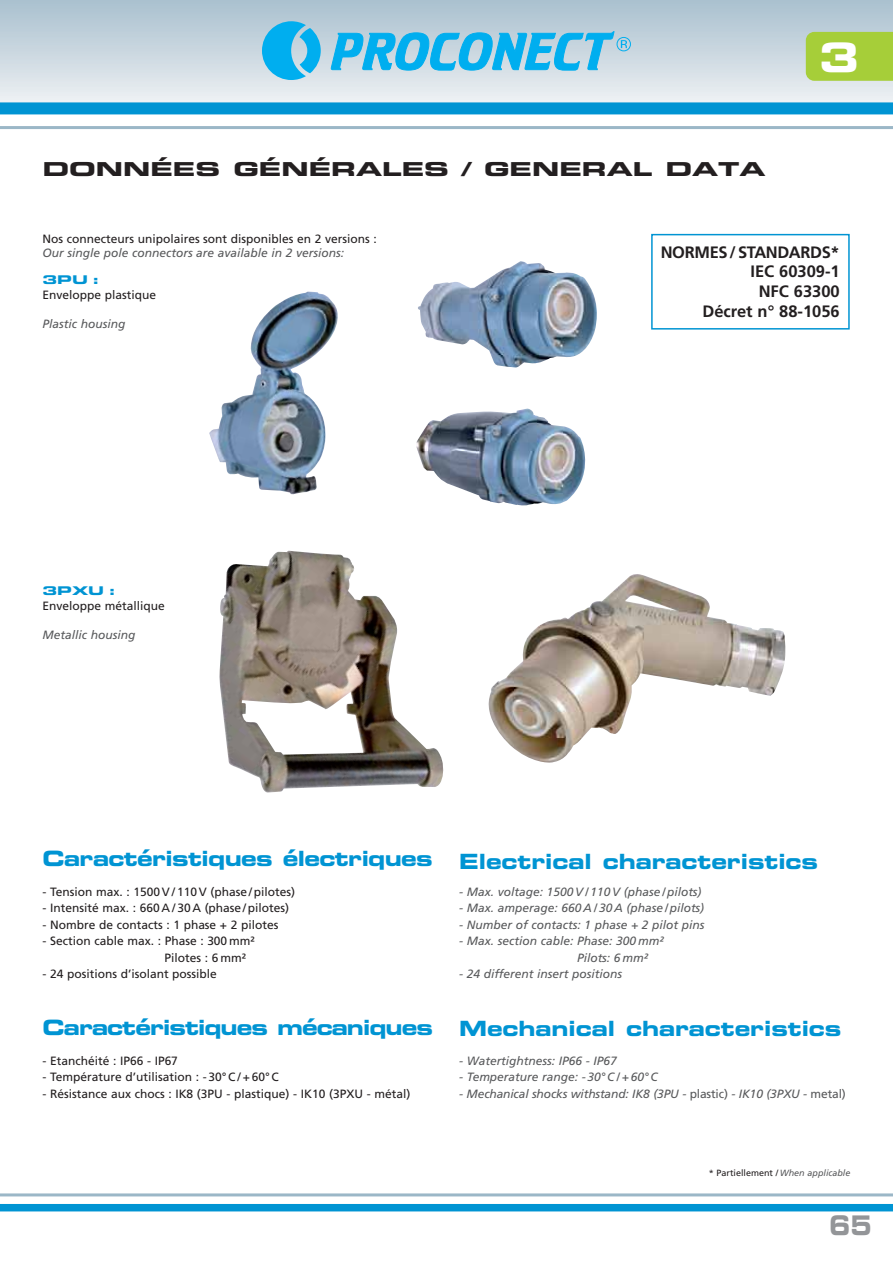
<style>
.page{position:relative;width:893px;height:1263px;background:#fff}
.page>*{position:absolute;margin:0;border:0;box-sizing:border-box;transform-origin:0 0}
.t1{font:40.5px "Eurostile LT Std Bold Ex 2";color:#fff}
.t2{font:27px "Eurostile LT Std Bold Ex 2";color:#939598;scale:.8 1}
.t3{font:21px "Eurostile LT Std Bold Ex 2";letter-spacing:-.03em;color:#0094d3}
.t4{font:21px "Eurostile LT Std Bold Ex 2";letter-spacing:-.005em;color:#0094d3}
.t5{font:19.2px "Eurostile LT Std Bold Ex 2";color:#231f20;scale:1.25 1}
.t6{font:700 16.5px/19.8px "Frutiger";color:#231f20;text-align:right}
.t7{font:12px/16.5px "Frutiger";color:#231f20}
.t8{font:italic 12px/16.5px "Frutiger";color:#58595b}
.t9{font:12px "Eurostile LT Std Bold Ex 2";letter-spacing:-.005em;color:#0094d3;scale:1.25 1}
.t10{font:9px "Frutiger";color:#231f20}
.s1{font-style:normal}
.s2{font-style:italic;color:#58595b}
</style>
<div class="page">
<svg style="left:0;top:0;width:893px;height:115px;background:#c9d7e0"></svg>
<svg style="left:262px;top:21px;width:59px;height:59px;background:#48bce9"></svg>
<svg style="left:331px;top:31px;width:300px;height:42px;background:#6ac3e7"></svg>
<div style="left:0;top:102px;width:893px;height:12px;background:#0094d3"></div>
<hr style="left:0;top:126px;width:893px;height:3px;background:#9bb7c7">
<div style="left:806px;top:32px;width:87px;height:49px;background:#a6ce39"></div>
<hr style="left:0;top:1193px;width:893px;height:3px;background:#9bb7c7">
<div style="left:0;top:1204px;width:893px;height:7px;background:#0094d3"></div>
<img style="left:209px;top:292px;width:129px;height:203px">
<img style="left:418px;top:261px;width:179px;height:107px">
<img style="left:416px;top:408px;width:169px;height:98px">
<img style="left:219px;top:550px;width:225px;height:243px">
<img style="left:488px;top:574px;width:298px;height:189px">
<div style="left:651px;top:234px;width:199px;height:96px;border:2px solid #0094d3"></div>
<h3 class="t5" style="left:43px;top:160px;width:580px">DONNÉES GÉNÉRALES / GENERAL DATA</h3>
<h1 class="t1" style="left:819px;top:37px;width:42px">3</h1>
<p class="t7" style="left:43px;top:231px;width:336px">Nos connecteurs unipolaires sont disponibles en 2 versions :</p>
<p class="t8" style="left:43px;top:246px;width:303px">Our single pole connectors are available in 2 versions :</p>
<p class="t9" style="left:43px;top:274px;width:47px">3PU :</p>
<p class="t7" style="left:43px;top:288px;width:115px">Enveloppe plastique</p>
<p class="t8" style="left:43px;top:317px;width:84px">Plastic housing</p>
<h3 class="t6" style="left:661px;top:243px;width:181px">NORMES/STANDARDS*<br>IEC 60309-1<br>NFC 63300<br>Décret n° 88-1056</h3>
<p class="t9" style="left:43px;top:585px;width:60px">3PXU :</p>
<p class="t7" style="left:43px;top:598px;width:124px">Enveloppe métallique</p>
<p class="t8" style="left:43px;top:627px;width:94px">Metallic housing</p>
<h3 class="t3" style="left:43px;top:848px;width:392px">Caractéristiques électriques</h3>
<p class="t7" style="left:43px;top:884px;width:254px">- Tension max. : 1500 V / 110 V (phase / pilotes)</p>
<p class="t7" style="left:43px;top:900px;width:248px">- Intensité max. : 660 A / 30 A (phase / pilotes)</p>
<p class="t7" style="left:43px;top:917px;width:237px">- Nombre de contacts : 1 phase + 2 pilotes</p>
<p class="t7" style="left:165px;top:933px;width:92px;text-indent:-122px">- Section cable max. : Phase : 300 mm²<br>Pilotes : 6 mm²</p>
<p class="t7" style="left:43px;top:966px;width:176px">- 24 positions d’isolant possible</p>
<h3 class="t3" style="left:43px;top:1018px;width:392px">Caractéristiques mécaniques</h3>
<p class="t7" style="left:43px;top:1053px;width:137px">- Etanchéité : IP66 - IP67</p>
<p class="t7" style="left:43px;top:1070px;width:238px">- Température d’utilisation : - 30° C / + 60° C</p>
<p class="t7" style="left:43px;top:1086px;width:369px">- Résistance aux chocs : IK8 (3PU - plastique) - IK10 (3PXU - métal)</p>
<h3 class="t4" style="left:459px;top:851px;width:360px">Electrical characteristics</h3>
<p class="t8" style="left:459px;top:884px;width:244px">- Max. voltage: 1500 V / 110 V (phase / pilots)</p>
<p class="t8" style="left:459px;top:901px;width:247px">- Max. amperage: 660 A / 30 A (phase / pilots)</p>
<p class="t8" style="left:459px;top:917px;width:247px">- Number of contacts: 1 phase + 2 pilot pins</p>
<p class="t8" style="left:577px;top:934px;width:88px;text-indent:-118px">- Max. section cable: Phase: 300 mm²<br>Pilots: 6 mm²</p>
<p class="t8" style="left:459px;top:967px;width:164px">- 24 different insert positions</p>
<h3 class="t4" style="left:459px;top:1018px;width:384px">Mechanical characteristics</h3>
<p class="t8" style="left:459px;top:1053px;width:159px">- Watertightness: IP66 - IP67</p>
<p class="t8" style="left:459px;top:1070px;width:200px">- Temperature range: - 30° C / + 60° C</p>
<p class="t8" style="left:459px;top:1086px;width:388px">- Mechanical shocks withstand: IK8 (3PU - <span class="s1">plastic)</span> - IK10 (3PXU - <span class="s1">metal)</span></p>
<p class="t10" style="left:709px;top:1169px;width:143px">* Partiellement / <span class="s2">When applicable</span></p>
<h2 class="t2" style="left:829px;top:1212px;width:55px">65</h2>
</div>
